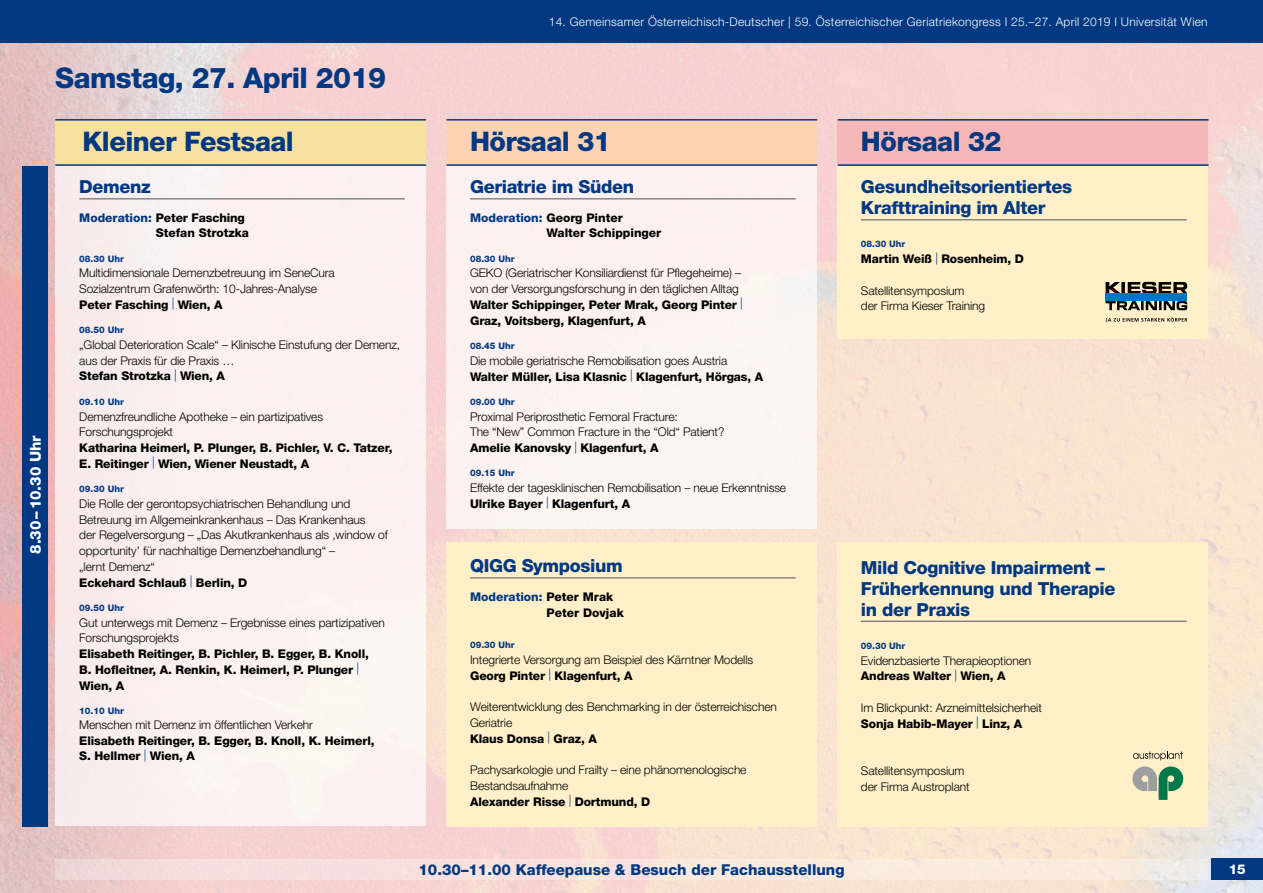
<style>
.page{position:relative;width:1263px;height:893px;background:#fff}
.page>*{position:absolute;margin:0;border:0;box-sizing:border-box;transform-origin:0 0}
.t1{font:800 28.5px "Helvetica Neue LT Std";letter-spacing:-.02em;color:#003882}
.t2{font:800 27px "Helvetica Neue LT Std";letter-spacing:-.02em;color:#003882}
.t3{font:800 18px/21px "Helvetica Neue LT Std";letter-spacing:-.02em;color:#003882}
.t4{font:800 15px "Helvetica Neue LT Std";color:#003882}
.t5{font:800 15px "Helvetica Neue LT Std";color:#fff}
.t6{font:800 13.5px "Helvetica Neue LT Std";color:#fff}
.t7{font:300 12px/15.8px "Helvetica Neue LT Std";letter-spacing:-.01em;color:#000}
.t8{font:800 12px/15.8px "Helvetica Neue LT Std";letter-spacing:-.01em;color:#000}
.t9{font:300 12px "Helvetica Neue LT Std";letter-spacing:.02em;color:#fff}
.t10{font:800 9px "Helvetica Neue LT Std";color:#003882}
.s1{color:#003882}
.s2{font-weight:800}
.s3{font-weight:300;color:#003882}
</style>
<div class="page">
<img style="left:201px;top:43px;width:1062px;height:850px">
<div style="left:0;top:0;width:1263px;height:43px;background:#003882"></div>
<img style="left:0;top:43px;width:201px;height:850px">
<div style="left:837px;top:166px;width:371px;height:172px;background:#fff0c9"></div>
<div style="left:55px;top:165px;width:371px;height:661px;background:#fcf0f1"></div>
<div style="left:446px;top:165px;width:371px;height:364px;background:#fcf2f1"></div>
<div style="left:837px;top:119px;width:371px;height:47px;background:#f5b7b7"></div>
<div style="left:55px;top:119px;width:371px;height:46px;background:#f7e1a1"></div>
<div style="left:446px;top:119px;width:371px;height:46px;background:#fbd2b3"></div>
<div style="left:23px;top:166px;width:25px;height:660px;background:#003882"></div>
<hr style="left:55px;top:119px;width:371px;height:2px;background:#003882">
<hr style="left:55px;top:164px;width:371px;height:2px;background:#003882">
<hr style="left:446px;top:119px;width:371px;height:2px;background:#003882">
<hr style="left:446px;top:164px;width:371px;height:2px;background:#003882">
<hr style="left:838px;top:119px;width:370px;height:2px;background:#003882">
<hr style="left:838px;top:164px;width:370px;height:2px;background:#003882">
<hr style="left:79px;top:198px;width:326px;height:1px;background:#58585a">
<div style="left:1211px;top:859px;width:52px;height:21px;background:#003882"></div>
<hr style="left:861px;top:219px;width:325px;height:1px;background:#58585a">
<div style="left:446px;top:542px;width:371px;height:284px;background:#fff0c9"></div>
<hr style="left:470px;top:198px;width:326px;height:1px;background:#58585a">
<hr style="left:470px;top:577px;width:326px;height:1px;background:#58585a">
<div style="left:55px;top:859px;width:1153px;height:21px;background:linear-gradient(to right,#f6dadc,#faefe1)"></div>
<div style="left:837px;top:542px;width:371px;height:284px;background:#fff0c9"></div>
<hr style="left:861px;top:621px;width:325px;height:1px;background:#58585a">
<svg style="left:1133px;top:752px;width:50px;height:8px"></svg>
<svg style="left:1132px;top:766px;width:51px;height:34px"></svg>
<svg style="left:1105px;top:282px;width:82px;height:28px"></svg>
<div style="left:1105px;top:293px;width:82px;height:8px;background:#0076bd"></div>
<svg style="left:1105px;top:317px;width:82px;height:5px"></svg>
<p class="t9" style="left:549px;top:14px;width:660px">14. Gemeinsamer Österreichisch-Deutscher | 59. Österreichischer Geriatriekongress I 25.–27. April 2019 I Universität Wien</p>
<h1 class="t1" style="left:55px;top:61px;width:332px">Samstag, 27. April 2019</h1>
<p class="t5" style="left:26px;top:554px;width:120px;rotate:-90deg">8.30–10.30 Uhr</p>
<h2 class="t2" style="left:82px;top:125px;width:213px">Kleiner Festsaal</h2>
<h2 class="t2" style="left:470px;top:125px;width:142px">Hörsaal 31</h2>
<h2 class="t2" style="left:861px;top:125px;width:142px">Hörsaal 32</h2>
<h3 class="t3" style="left:79px;top:176px;width:73px">Demenz</h3>
<p class="t8" style="left:156px;top:210px;width:95px;text-indent:-77px"><span class="s1">Moderation:</span> Peter Fasching<br>Stefan Strotzka</p>
<p class="t10" style="left:79px;top:253px;width:46px">08.30 Uhr</p>
<p class="t7" style="left:79px;top:265px;width:257px">Multidimensionale Demenzbetreuung im SeneCura<br>Sozialzentrum Grafenwörth: 10-Jahres-Analyse<br><span class="s2">Peter Fasching</span> <span class="s1">|</span> <span class="s2">Wien, A</span></p>
<p class="t10" style="left:79px;top:325px;width:46px">08.50 Uhr</p>
<p class="t7" style="left:79px;top:337px;width:322px">„Global Deterioration Scale“ – Klinische Einstufung der Demenz, aus der Praxis für die Praxis …<br><span class="s2">Stefan Strotzka</span> <span class="s1">|</span> <span class="s2">Wien, A</span></p>
<p class="t10" style="left:79px;top:396px;width:46px">09.10 Uhr</p>
<p class="t7" style="left:79px;top:408px;width:245px">Demenzfreundliche Apotheke – ein partizipatives<br>Forschungsprojekt</p>
<p class="t8" style="left:79px;top:440px;width:315px">Katharina Heimerl, P. Plunger, B. Pichler, V. C. Tatzer,<br>E. Reitinger <span class="s3">|</span> Wien, Wiener Neustadt, A</p>
<p class="t10" style="left:79px;top:483px;width:46px">09.30 Uhr</p>
<p class="t7" style="left:79px;top:495px;width:310px">Die Rolle der gerontopsychiatrischen Behandlung und Betreuung im Allgemeinkrankenhaus – Das Krankenhaus<br>der Regelversorgung – „Das Akutkrankenhaus als ‚window of opportunity’ für nachhaltige Demenzbehandlung“ –<br>„lernt Demenz“<br><span class="s2">Eckehard Schlauß</span> <span class="s1">|</span> <span class="s2">Berlin, D</span></p>
<p class="t10" style="left:79px;top:602px;width:46px">09.50 Uhr</p>
<p class="t7" style="left:79px;top:614px;width:307px">Gut unterwegs mit Demenz – Ergebnisse eines partizipativen<br>Forschungsprojekts</p>
<p class="t8" style="left:79px;top:646px;width:291px">Elisabeth Reitinger, B. Pichler, B. Egger, B. Knoll,<br>B. Hofleitner, A. Renkin, K. Heimerl, P. Plunger <span class="s3">|<br></span>Wien, A</p>
<p class="t10" style="left:79px;top:705px;width:46px">10.10 Uhr</p>
<p class="t7" style="left:79px;top:717px;width:235px">Menschen mit Demenz im öffentlichen Verkehr</p>
<p class="t8" style="left:79px;top:733px;width:297px">Elisabeth Reitinger, B. Egger, B. Knoll, K. Heimerl,<br>S. Hellmer <span class="s3">|</span> Wien, A</p>
<h3 class="t3" style="left:470px;top:176px;width:165px">Geriatrie im Süden</h3>
<p class="t8" style="left:547px;top:210px;width:116px;text-indent:-77px"><span class="s1">Moderation:</span> Georg Pinter<br>Walter Schippinger</p>
<p class="t10" style="left:470px;top:253px;width:46px">08.30 Uhr</p>
<p class="t7" style="left:470px;top:265px;width:274px">GEKO (Geriatrischer Konsiliardienst für Pflegeheime) – von der Versorgungsforschung in den täglichen Alltag <span class="s2">Walter Schippinger, Peter Mrak, Georg Pinter</span> <span class="s1">| </span><span class="s2">Graz, Voitsberg, Klagenfurt, A</span></p>
<p class="t10" style="left:470px;top:340px;width:46px">08.45 Uhr</p>
<p class="t7" style="left:470px;top:352px;width:295px">Die mobile geriatrische Remobilisation goes Austria<br><span class="s2">Walter Müller, Lisa Klasnic</span> <span class="s1">|</span> <span class="s2">Klagenfurt, Hörgas, A</span></p>
<p class="t10" style="left:470px;top:396px;width:46px">09.00 Uhr</p>
<p class="t7" style="left:470px;top:408px;width:256px">Proximal Periprosthetic Femoral Fracture:<br>The “New” Common Fracture in the “Old“ Patient?<br><span class="s2">Amelie Kanovsky</span> <span class="s1">|</span> <span class="s2">Klagenfurt, A</span></p>
<p class="t10" style="left:470px;top:468px;width:46px">09.15 Uhr</p>
<p class="t7" style="left:470px;top:480px;width:318px">Effekte der tagesklinischen Remobilisation – neue Erkenntnisse<br><span class="s2">Ulrike Bayer</span> <span class="s1">|</span> <span class="s2">Klagenfurt, A</span></p>
<h3 class="t3" style="left:470px;top:555px;width:154px">QIGG Symposium</h3>
<p class="t8" style="left:547px;top:589px;width:79px;text-indent:-77px"><span class="s1">Moderation:</span> Peter Mrak<br>Peter Dovjak</p>
<p class="t10" style="left:470px;top:639px;width:46px">09.30 Uhr</p>
<p class="t7" style="left:470px;top:651px;width:285px">Integrierte Versorgung am Beispiel des Kärntner Modells<br><span class="s2">Georg Pinter</span> <span class="s1">|</span> <span class="s2">Klagenfurt, A</span></p>
<p class="t7" style="left:470px;top:699px;width:308px">Weiterentwicklung des Benchmarking in der österreichischen<br>Geriatrie<br><span class="s2">Klaus Donsa</span> <span class="s1">|</span> <span class="s2">Graz, A</span></p>
<p class="t7" style="left:470px;top:762px;width:278px">Pachysarkologie und Frailty – eine phänomenologische<br>Bestandsaufnahme<br><span class="s2">Alexander Risse</span> <span class="s1">|</span> <span class="s2">Dortmund, D</span></p>
<h3 class="t3" style="left:861px;top:176px;width:213px">Gesundheitsorientiertes<br>Krafttraining im Alter</h3>
<p class="t10" style="left:861px;top:239px;width:46px">08.30 Uhr</p>
<p class="t8" style="left:861px;top:251px;width:164px">Martin Weiß <span class="s3">|</span> Rosenheim, D</p>
<p class="t7" style="left:861px;top:282px;width:126px">Satellitensymposium<br>der Firma Kieser Training</p>
<h3 class="t3" style="left:861px;top:557px;width:256px">Mild Cognitive Impairment –<br>Früherkennung und Therapie in der Praxis</h3>
<p class="t10" style="left:861px;top:640px;width:46px">09.30 Uhr</p>
<p class="t7" style="left:861px;top:652px;width:172px">Evidenzbasierte Therapieoptionen<br><span class="s2">Andreas Walter</span> <span class="s1">|</span> <span class="s2">Wien, A</span></p>
<p class="t7" style="left:861px;top:699px;width:183px">Im Blickpunkt: Arzneimittelsicherheit<br><span class="s2">Sonja Habib-Mayer</span> <span class="s1">|</span> <span class="s2">Linz, A</span></p>
<p class="t7" style="left:861px;top:762px;width:110px">Satellitensymposium der Firma Austroplant</p>
<p class="t4" style="left:418px;top:860px;width:428px">10.30–11.00 Kaffeepause &amp; Besuch der Fachausstellung</p>
<p class="t6" style="left:1229px;top:861px;width:19px">15</p>
</div>
